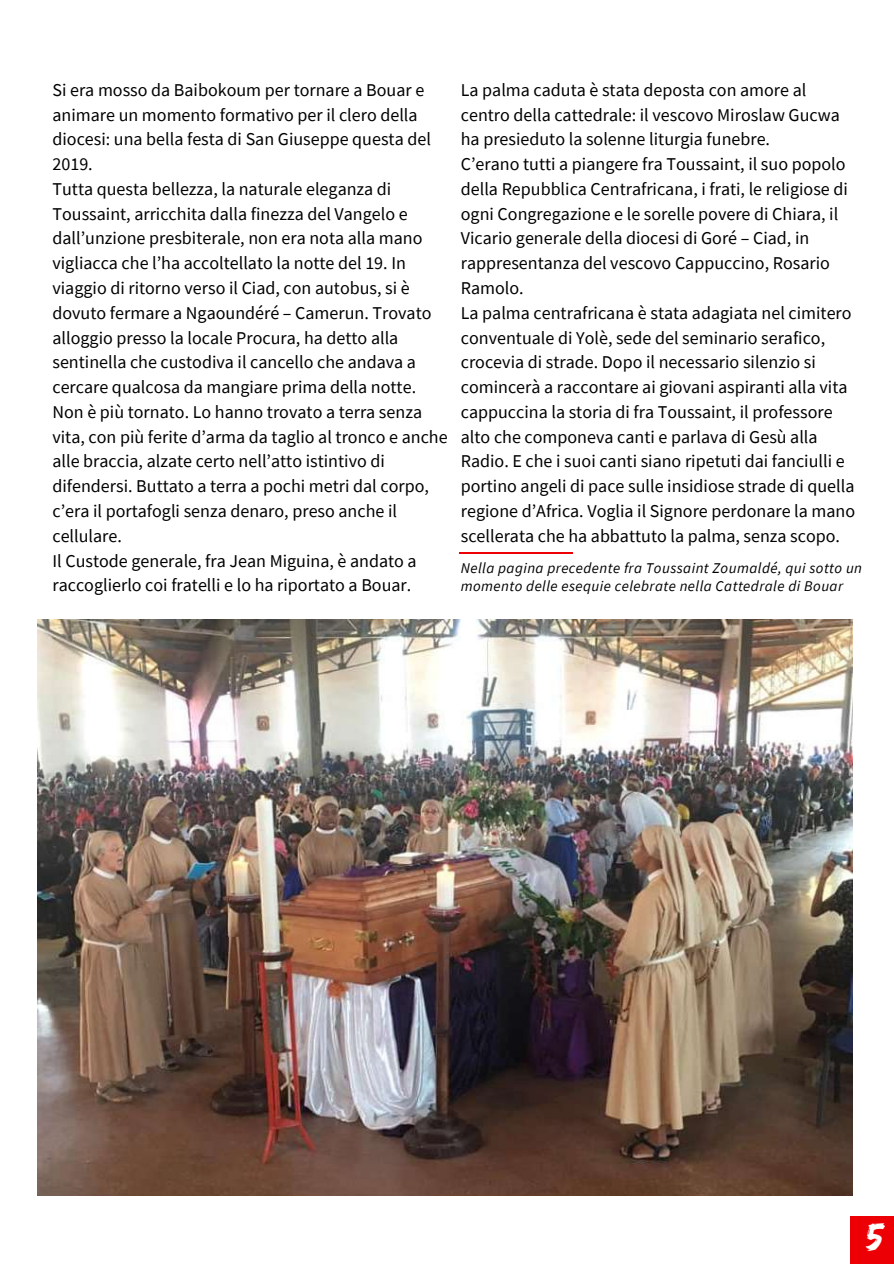
<style>
.page{position:relative;width:894px;height:1264px;background:#fff}
.page>*{position:absolute;margin:0;border:0;box-sizing:border-box;transform-origin:0 0}
.t1{font:39.75px "Edo";color:#fff}
.t2{font:18px/24.8px "Source Sans Pro";color:#000}
.t3{font:italic 14.85px/18px "Source Sans Pro";letter-spacing:.03em;color:#000}
</style>
<div class="page">
<hr style="left:459px;top:552px;width:114px;height:2px;background:#ed0005">
<img style="left:38px;top:619px;width:814px;height:576px">
<p class="t2" style="left:52px;top:77px;width:396px">Si era mosso da Baibokoum per tornare a Bouar e animare un momento formativo per il clero della diocesi: una bella festa di San Giuseppe questa del 2019.<br>Tutta questa bellezza, la naturale eleganza di Toussaint, arricchita dalla finezza del Vangelo e dall’unzione presbiterale, non era nota alla mano vigliacca che l’ha accoltellato la notte del 19. In viaggio di ritorno verso il Ciad, con autobus, si è dovuto fermare a Ngaoundéré – Camerun. Trovato alloggio presso la locale Procura, ha detto alla sentinella che custodiva il cancello che andava a cercare qualcosa da mangiare prima della notte.<br>Non è più tornato. Lo hanno trovato a terra senza vita, con più ferite d’arma da taglio al tronco e anche alle braccia, alzate certo nell’atto istintivo di difendersi. Buttato a terra a pochi metri dal corpo, c’era il portafogli senza denaro, preso anche il cellulare.<br>Il Custode generale, fra Jean Miguina, è andato a raccoglierlo coi fratelli e lo ha riportato a Bouar.</p>
<p class="t2" style="left:460px;top:77px;width:396px">La palma caduta è stata deposta con amore al centro della cattedrale: il vescovo Miroslaw Gucwa ha presieduto la solenne liturgia funebre.<br>C’erano tutti a piangere fra Toussaint, il suo popolo della Repubblica Centrafricana, i frati, le religiose di ogni Congregazione e le sorelle povere di Chiara, il Vicario generale della diocesi di Goré – Ciad, in rappresentanza del vescovo Cappuccino, Rosario Ramolo.<br>La palma centrafricana è stata adagiata nel cimitero conventuale di Yolè, sede del seminario serafico, crocevia di strade. Dopo il necessario silenzio si comincerà a raccontare ai giovani aspiranti alla vita cappuccina la storia di fra Toussaint, il professore alto che componeva canti e parlava di Gesù alla Radio. E che i suoi canti siano ripetuti dai fanciulli e portino angeli di pace sulle insidiose strade di quella regione d’Africa. Voglia il Signore perdonare la mano scellerata che ha abbattuto la palma, senza scopo.</p>
<p class="t3" style="left:460px;top:558px;width:402px">Nella pagina precedente fra Toussaint Zoumaldé, qui sotto un momento delle esequie celebrate nella Cattedrale di Bouar</p>
<h1 class="t1" style="left:865px;top:1213px;width:19px">5</h1>
</div>
